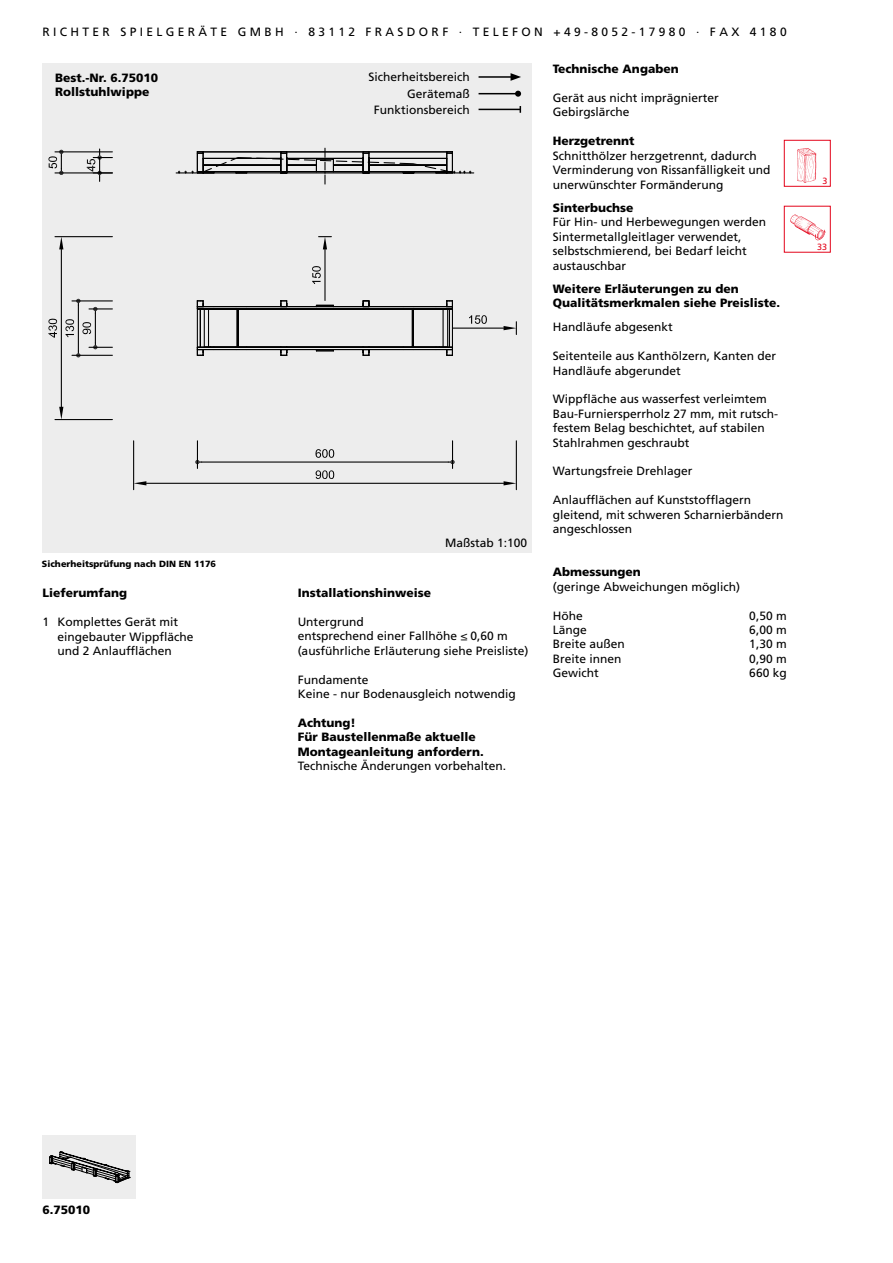
<style>
.page{position:relative;width:893px;height:1263px;background:#fff}
.page>*{position:absolute;margin:0;border:0;box-sizing:border-box;transform-origin:0 0}
.t1{font:12px/14.4px "Frutiger LT Std";color:#000}
.t2{font:900 12px/14.4px "Frutiger LT Std";color:#000}
.t3{font:900 9px "Frutiger LT Std";color:#000}
.t4{font:9px "Frutiger LT Std";color:#e3051b}
</style>
<div class="page">
<div style="left:784px;top:140px;width:47px;height:47px;border:1px solid #e3051b"></div>
<img style="left:797px;top:148px;width:20px;height:34px">
<div style="left:784px;top:206px;width:47px;height:47px;border:1px solid #e3051b"></div>
<img style="left:790px;top:214px;width:36px;height:27px">
<div style="left:43px;top:64px;width:488px;height:489px;background:#ededed"></div>
<div style="left:43px;top:1135px;width:93px;height:64px;background:#ededed"></div>
<svg style="left:49px;top:1152px;width:81px;height:31px"></svg>
<hr style="left:479px;top:76px;width:34px;height:2px;background:#000">
<svg style="left:511px;top:73px;width:10px;height:8px"></svg>
<hr style="left:479px;top:93px;width:39px;height:1px;background:#000">
<svg style="left:515px;top:91px;width:6px;height:6px"></svg>
<hr style="left:479px;top:109px;width:41px;height:1px;background:#000">
<svg style="left:196px;top:300px;width:257px;height:56px"></svg>
<hr style="left:95px;top:313px;width:1px;height:30px;background:#000">
<svg style="left:89px;top:343px;width:23px;height:6px"></svg>
<svg style="left:89px;top:307px;width:23px;height:6px"></svg>
<svg style="left:83px;top:322px;width:8px;height:12px"></svg>
<hr style="left:72px;top:355px;width:40px;height:1px;background:#000">
<hr style="left:72px;top:300px;width:40px;height:1px;background:#000">
<hr style="left:78px;top:305px;width:1px;height:46px;background:#000">
<svg style="left:76px;top:351px;width:4px;height:6px"></svg>
<svg style="left:76px;top:299px;width:4px;height:6px"></svg>
<svg style="left:65px;top:319px;width:9px;height:18px"></svg>
<hr style="left:55px;top:419px;width:57px;height:1px;background:#000">
<hr style="left:55px;top:236px;width:57px;height:1px;background:#000">
<hr style="left:61px;top:249px;width:1px;height:158px;background:#000">
<svg style="left:59px;top:407px;width:4px;height:12px"></svg>
<svg style="left:59px;top:237px;width:4px;height:12px"></svg>
<svg style="left:48px;top:319px;width:9px;height:19px"></svg>
<hr style="left:452px;top:328px;width:52px;height:1px;background:#000">
<svg style="left:504px;top:322px;width:13px;height:12px"></svg>
<svg style="left:469px;top:315px;width:18px;height:9px"></svg>
<hr style="left:324px;top:249px;width:2px;height:51px;background:#000">
<svg style="left:319px;top:236px;width:12px;height:13px"></svg>
<svg style="left:312px;top:266px;width:9px;height:18px"></svg>
<hr style="left:202px;top:461px;width:246px;height:2px;background:#000">
<svg style="left:195px;top:441px;width:7px;height:27px"></svg>
<svg style="left:448px;top:441px;width:7px;height:27px"></svg>
<svg style="left:316px;top:449px;width:18px;height:9px"></svg>
<hr style="left:133px;top:441px;width:1px;height:49px;background:#000">
<hr style="left:516px;top:441px;width:1px;height:49px;background:#000">
<hr style="left:146px;top:483px;width:358px;height:1px;background:#000">
<svg style="left:134px;top:481px;width:12px;height:4px"></svg>
<svg style="left:504px;top:481px;width:12px;height:4px"></svg>
<svg style="left:316px;top:470px;width:18px;height:9px"></svg>
<svg style="left:87px;top:149px;width:25px;height:32px"></svg>
<hr style="left:55px;top:151px;width:57px;height:1px;background:#000">
<hr style="left:55px;top:172px;width:57px;height:1px;background:#000">
<svg style="left:48px;top:150px;width:15px;height:25px"></svg>
<hr style="left:176px;top:172px;width:298px;height:1px;background:#000">
<svg style="left:177px;top:148px;width:295px;height:36px"></svg>
<p class="t1" style="left:43px;top:25px;width:746px">R I C H T E R S P I E L G E R Ä T E G M B H · 8 3 1 1 2 F R A S D O R F · T E L E F O N + 4 9 - 8 0 5 2 - 1 7 9 8 0 · F A X 4 1 8 0</p>
<p class="t2" style="left:55px;top:70px;width:104px">Best.-Nr. 6.75010<br>Rollstuhlwippe</p>
<p class="t3" style="left:42px;top:558px;width:176px">Sicherheitsprüfung nach DIN EN 1176</p>
<p class="t2" style="left:43px;top:586px;width:86px">Lieferumfang</p>
<p class="t1" style="left:57px;top:615px;width:138px;text-indent:-15px">1 Komplettes Gerät mit eingebauter Wippfläche und 2 Anlaufflächen</p>
<p class="t1" style="left:368px;top:69px;width:103px;line-height:16.2px;text-align:right">Sicherheitsbereich<br>Gerätemaß<br>Funktionsbereich</p>
<p class="t1" style="left:445px;top:535px;width:84px">Maßstab 1:100</p>
<p class="t2" style="left:298px;top:586px;width:135px">Installationshinweise</p>
<p class="t1" style="left:298px;top:615px;width:232px">Untergrund<br>entsprechend einer Fallhöhe ≤ 0,60 m (ausführliche Erläuterung siehe Preisliste)</p>
<p class="t1" style="left:298px;top:672px;width:220px">Fundamente<br>Keine - nur Bodenausgleich notwendig</p>
<p class="t2" style="left:298px;top:715px;width:188px">Achtung!<br>Für Baustellenmaße aktuelle<br>Montageanleitung anfordern.</p>
<p class="t1" style="left:298px;top:759px;width:210px">Technische Änderungen vorbehalten.</p>
<p class="t2" style="left:553px;top:61px;width:127px">Technische Angaben</p>
<p class="t1" style="left:553px;top:90px;width:168px">Gerät aus nicht imprägnierter<br>Gebirgslärche</p>
<p class="t2" style="left:553px;top:134px;width:83px">Herzgetrennt</p>
<p class="t1" style="left:553px;top:148px;width:219px">Schnitthölzer herzgetrennt, dadurch<br>Verminderung von Rissanfälligkeit und unerwünschter Formänderung</p>
<p class="t2" style="left:553px;top:201px;width:82px">Sinterbuchse</p>
<p class="t1" style="left:553px;top:215px;width:215px">Für Hin- und Herbewegungen werden<br>Sintermetallgleitlager verwendet, selbstschmierend, bei Bedarf leicht austauschbar</p>
<p class="t2" style="left:553px;top:282px;width:229px">Weitere Erläuterungen zu den<br>Qualitätsmerkmalen siehe Preisliste.</p>
<p class="t1" style="left:553px;top:320px;width:122px">Handläufe abgesenkt</p>
<p class="t1" style="left:553px;top:349px;width:225px">Seitenteile aus Kanthölzern, Kanten der<br>Handläufe abgerundet</p>
<p class="t1" style="left:553px;top:392px;width:227px">Wippfläche aus wasserfest verleimtem Bau-Furniersperrholz 27 mm, mit rutsch&shy;festem Belag beschichtet, auf stabilen Stahlrahmen geschraubt</p>
<p class="t1" style="left:553px;top:464px;width:141px">Wartungsfreie Drehlager</p>
<p class="t1" style="left:553px;top:493px;width:232px">Anlaufflächen auf Kunststofflagern gleitend, mit schweren Scharnierbändern angeschlossen</p>
<p class="t2" style="left:553px;top:565px;width:90px">Abmessungen</p>
<p class="t1" style="left:553px;top:579px;width:189px">(geringe Abweichungen möglich)</p>
<p class="t1" style="left:553px;top:608px;width:31px">Höhe</p>
<p class="t1" style="left:749px;top:608px;width:39px">0,50 m</p>
<p class="t1" style="left:553px;top:623px;width:36px">Länge</p>
<p class="t1" style="left:749px;top:623px;width:39px">6,00 m</p>
<p class="t1" style="left:553px;top:637px;width:74px">Breite außen</p>
<p class="t1" style="left:749px;top:637px;width:39px">1,30 m</p>
<p class="t1" style="left:553px;top:651px;width:70px">Breite innen</p>
<p class="t1" style="left:749px;top:651px;width:39px">0,90 m</p>
<p class="t1" style="left:553px;top:666px;width:47px">Gewicht</p>
<p class="t1" style="left:749px;top:666px;width:39px">660 kg</p>
<p class="t4" style="left:822px;top:175px;width:7px">3</p>
<p class="t4" style="left:817px;top:241px;width:12px">33</p>
<p class="t2" style="left:43px;top:1203px;width:49px">6.75010</p>
</div>
